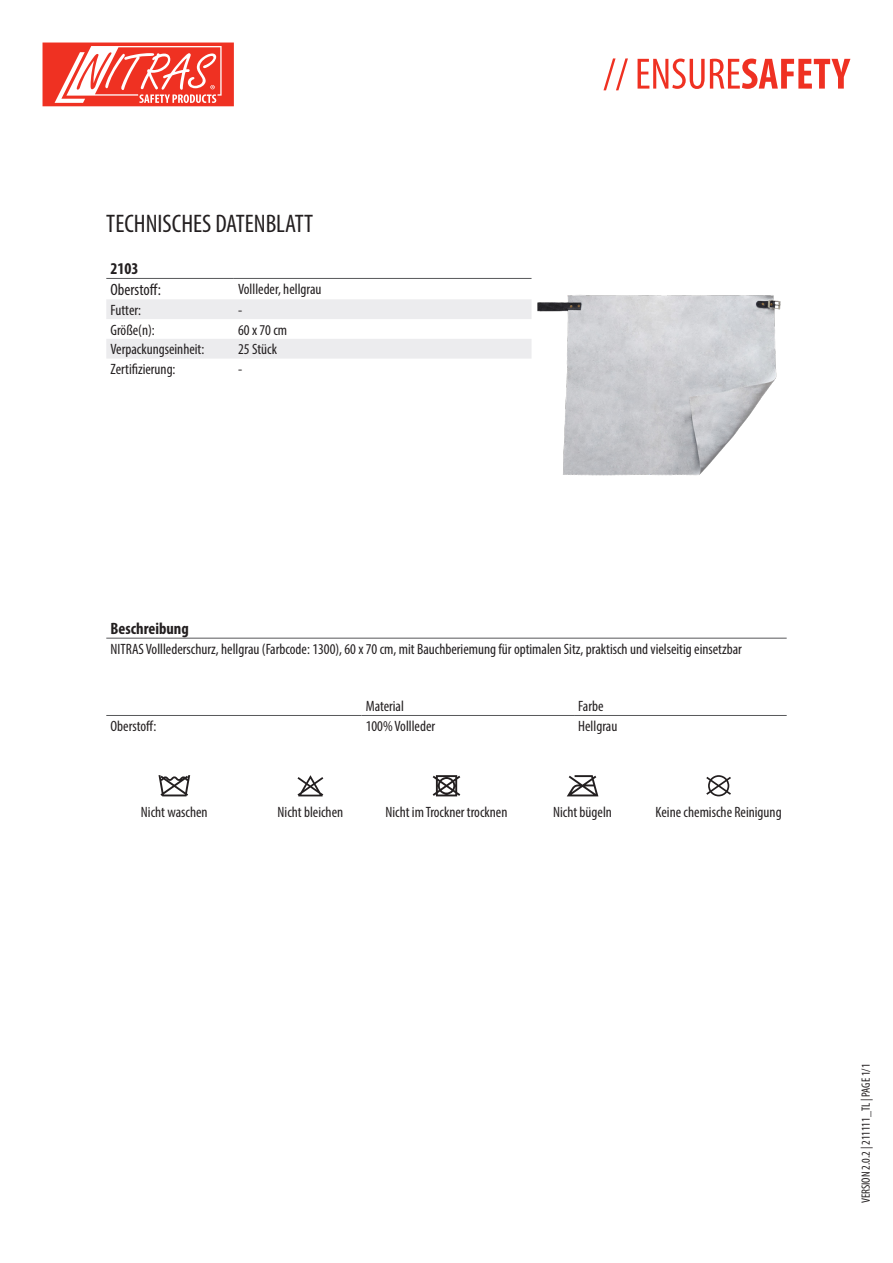
<style>
.page{position:relative;width:893px;height:1263px;background:#fff}
.page>*{position:absolute;margin:0;border:0;box-sizing:border-box;transform-origin:0 0}
.t1{font:condensed 25.5px "Myriad Pro";color:#231f20}
.t2{font:700 condensed 16.5px "Myriad Pro";color:#231f20}
.t3{font:condensed 16.5px "Myriad Pro";color:#231f20}
.t4{font:condensed 15px "Myriad Pro";color:#231f20}
.t5{font:condensed 12px "Myriad Pro";color:#231f20}
</style>
<div class="page">
<svg style="left:603px;top:58px;width:247px;height:32px"></svg>
<svg style="left:43px;top:43px;width:191px;height:63px"></svg>
<svg style="left:106px;top:299px;width:425px;height:60px"></svg>
<hr style="left:106px;top:278px;width:128px;height:1px;background:#57585a">
<hr style="left:234px;top:278px;width:297px;height:1px;background:#57585a">
<img style="left:531px;top:278px;width:250px;height:198px">
<hr style="left:106px;top:638px;width:681px;height:1px;background:#57585a">
<hr style="left:106px;top:715px;width:255px;height:1px;background:#57585a">
<hr style="left:361px;top:715px;width:213px;height:1px;background:#57585a">
<hr style="left:574px;top:715px;width:213px;height:1px;background:#57585a">
<svg style="left:158px;top:775px;width:32px;height:21px"></svg>
<svg style="left:297px;top:775px;width:26px;height:21px"></svg>
<svg style="left:433px;top:775px;width:27px;height:21px"></svg>
<svg style="left:567px;top:775px;width:31px;height:21px"></svg>
<svg style="left:706px;top:775px;width:25px;height:21px"></svg>
<p class="t1" style="left:106px;top:208px;width:208px">TECHNISCHES DATENBLATT</p>
<p class="t2" style="left:111px;top:258px;width:30px">2103</p>
<p class="t3" style="left:111px;top:280px;width:52px">Oberstoff:</p>
<p class="t4" style="left:238px;top:280px;width:85px">Vollleder, hellgrau</p>
<p class="t4" style="left:111px;top:301px;width:32px">Futter:</p>
<p class="t4" style="left:238px;top:301px;width:6px">-</p>
<p class="t4" style="left:111px;top:321px;width:46px">Größe(n):</p>
<p class="t4" style="left:238px;top:321px;width:51px">60 x 70 cm</p>
<p class="t4" style="left:111px;top:340px;width:95px">Verpackungseinheit:</p>
<p class="t4" style="left:238px;top:340px;width:40px">25 Stück</p>
<p class="t4" style="left:111px;top:360px;width:67px">Zertifizierung:</p>
<p class="t4" style="left:238px;top:360px;width:6px">-</p>
<p class="t2" style="left:111px;top:618px;width:80px">Beschreibung</p>
<p class="t4" style="left:111px;top:640px;width:633px">NITRAS Volllederschurz, hellgrau (Farbcode: 1300), 60 x 70 cm, mit Bauchberiemung für optimalen Sitz, praktisch und vielseitig einsetzbar</p>
<p class="t4" style="left:366px;top:697px;width:40px">Material</p>
<p class="t4" style="left:578px;top:697px;width:27px">Farbe</p>
<p class="t4" style="left:111px;top:717px;width:47px">Oberstoff:</p>
<p class="t4" style="left:366px;top:717px;width:71px">100% Vollleder</p>
<p class="t4" style="left:578px;top:717px;width:41px">Hellgrau</p>
<p class="t4" style="left:141px;top:803px;width:68px">Nicht waschen</p>
<p class="t4" style="left:278px;top:803px;width:67px">Nicht bleichen</p>
<p class="t4" style="left:385px;top:803px;width:123px">Nicht im Trockner trocknen</p>
<p class="t4" style="left:553px;top:803px;width:60px">Nicht bügeln</p>
<p class="t4" style="left:656px;top:803px;width:128px">Keine chemische Reinigung</p>
<p class="t5" style="left:859px;top:1203px;width:141px;rotate:-90deg">VERSION 2.0.2 | 211111_TL | PAGE 1/1</p>
</div>
